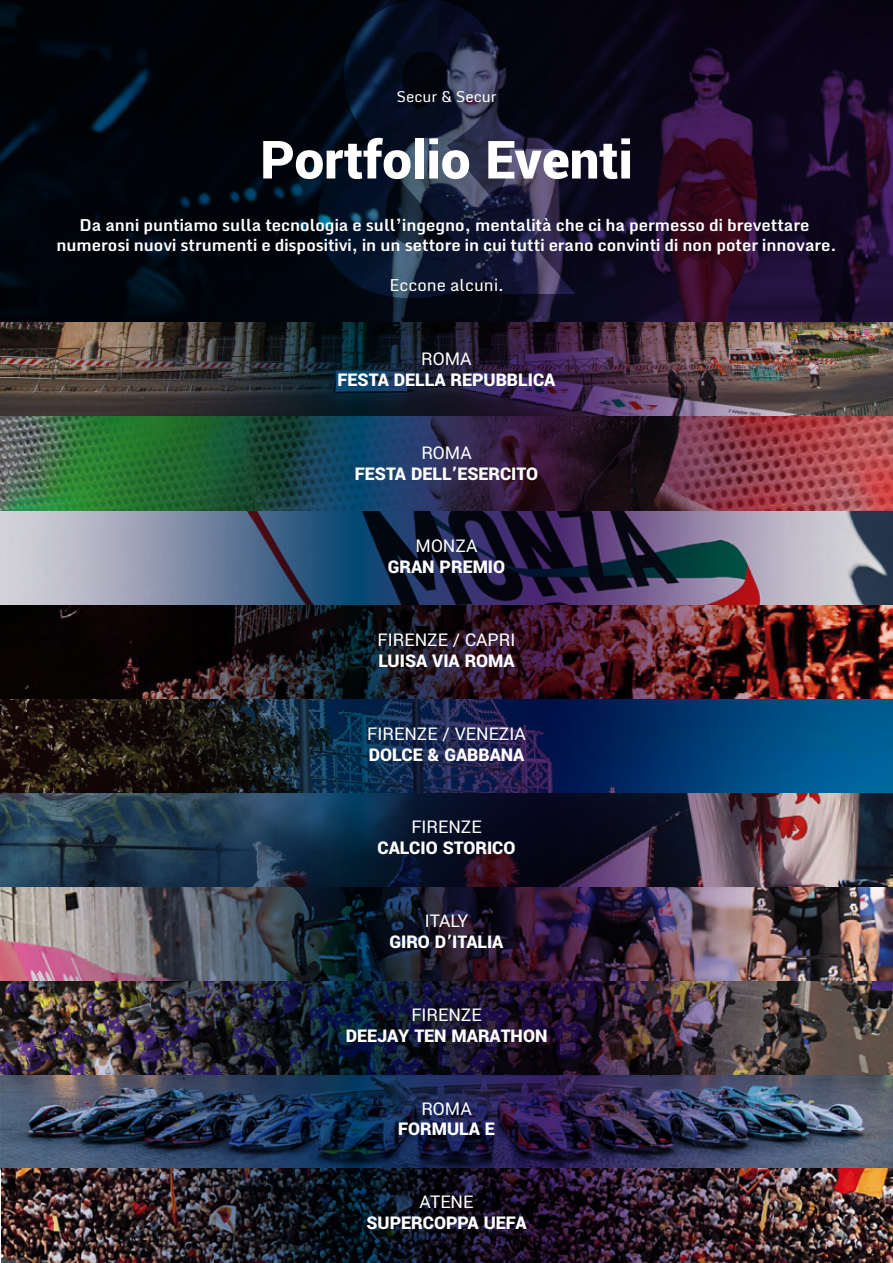
<style>
.page{position:relative;width:893px;height:1263px;background:#fff}
.page>*{position:absolute;margin:0;border:0;box-sizing:border-box;transform-origin:0 0}
.t1{font:900 58.5px "Yantramanav";color:#fff}
.t2{font:900 19.5px "Yantramanav";color:#fff}
.t3{font:19.5px "Yantramanav";color:#fff}
.t4{font:700 16.5px/19.8px "Monda";color:#fff;text-align:center}
.t5{font:16.5px "Monda";color:#fff}
.t6{font:15px "Monda";color:#fff}
</style>
<div class="page">
<img style="left:0;top:322px;width:893px;height:941px">
<svg style="left:0;top:0;width:893px;height:322px;background:#0b0717"></svg>
<svg style="left:318px;top:0;width:257px;height:298px;background:#131a2e"></svg>
<p class="t6" style="left:396px;top:85px;width:102px">Secur &amp; Secur</p>
<h1 class="t1" style="left:260px;top:124px;width:374px">Portfolio Eventi</h1>
<p class="t4" style="left:56px;top:215px;width:782px">Da anni puntiamo sulla tecnologia e sull’ingegno, mentalità che ci ha permesso di brevettare numerosi nuovi strumenti e dispositivi, in un settore in cui tutti erano convinti di non poter innovare.</p>
<p class="t5" style="left:389px;top:272px;width:116px">Eccone alcuni.</p>
<p class="t3" style="left:421px;top:347px;width:52px">ROMA</p>
<p class="t2" style="left:338px;top:368px;width:219px">FESTA DELLA REPUBBLICA</p>
<p class="t3" style="left:421px;top:441px;width:52px">ROMA</p>
<p class="t2" style="left:355px;top:461px;width:185px">FESTA DELL’ESERCITO</p>
<p class="t3" style="left:416px;top:534px;width:63px">MONZA</p>
<p class="t2" style="left:388px;top:555px;width:119px">GRAN PREMIO</p>
<p class="t3" style="left:378px;top:628px;width:139px">FIRENZE / CAPRI</p>
<p class="t2" style="left:378px;top:649px;width:138px">LUISA VIA ROMA</p>
<p class="t3" style="left:367px;top:722px;width:160px">FIRENZE / VENEZIA</p>
<p class="t2" style="left:369px;top:742px;width:157px">DOLCE &amp; GABBANA</p>
<p class="t3" style="left:411px;top:815px;width:72px">FIRENZE</p>
<p class="t2" style="left:378px;top:836px;width:139px">CALCIO STORICO</p>
<p class="t3" style="left:425px;top:909px;width:45px">ITALY</p>
<p class="t2" style="left:389px;top:930px;width:115px">GIRO D’ITALIA</p>
<p class="t3" style="left:411px;top:1003px;width:72px">FIRENZE</p>
<p class="t2" style="left:346px;top:1023px;width:203px">DEEJAY TEN MARATHON</p>
<p class="t3" style="left:421px;top:1096px;width:52px">ROMA</p>
<p class="t2" style="left:398px;top:1117px;width:98px">FORMULA E</p>
<p class="t3" style="left:420px;top:1190px;width:55px">ATENE</p>
<p class="t2" style="left:366px;top:1211px;width:162px">SUPERCOPPA UEFA</p>
</div>
